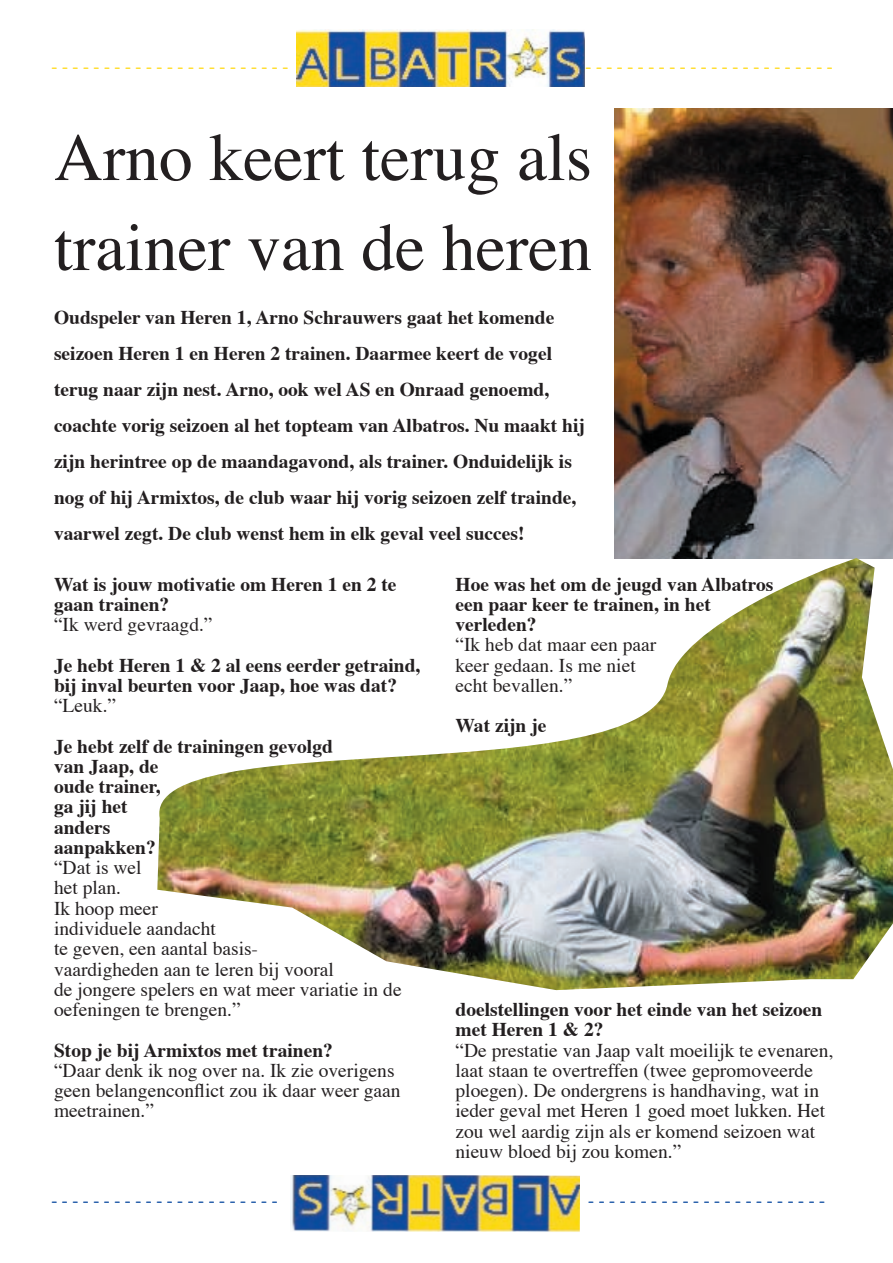
<style>
.page{position:relative;width:893px;height:1263px;background:#fff}
.page>*{position:absolute;margin:0;border:0;box-sizing:border-box;transform-origin:0 0}
.t1{font:67.5px/90px "Times";color:#231f20}
.t2{font:700 19.5px/20.2px "Times";color:#231f20}
.t3{font:19.5px/20.2px "Times";color:#231f20}
.t4{font:18px "Times";color:#ffda19}
.t5{font:18px "Times";color:#0f4da1}
</style>
<div class="page">
<img style="left:290px;top:1175px;width:290px;height:57px">
<img style="left:297px;top:30px;width:288px;height:56px">
<img style="left:614px;top:108px;width:279px;height:450px">
<img style="left:157px;top:558px;width:736px;height:432px">
<p class="t4" style="left:52px;top:55px;width:238px">- - - - - - - - - - - - - - - - - - - - - - -</p>
<p class="t4" style="left:585px;top:55px;width:249px">- - - - - - - - - - - - - - - - - - - - - - - -</p>
<h1 class="t1" style="left:54px;top:116px;width:539px">Arno keert terug als trainer van de heren</h1>
<p class="t2" style="left:54px;top:300px;width:532px;line-height:36px">Oudspeler van Heren 1, Arno Schrauwers gaat het komende seizoen Heren 1 en Heren 2 trainen. Daarmee keert de vogel terug naar zijn nest. Arno, ook wel AS en Onraad genoemd, coachte vorig seizoen al het topteam van Albatros. Nu maakt hij zijn herintree op de maandagavond, als trainer. Onduidelijk is nog of hij Armixtos, de club waar hij vorig seizoen zelf trainde, vaarwel zegt. De club wenst hem in elk geval veel succes!</p>
<p class="t2" style="left:54px;top:575px;width:344px">Wat is jouw motivatie om Heren 1 en 2 te gaan trainen?</p>
<p class="t3" style="left:54px;top:616px;width:160px">“Ik werd gevraagd.”</p>
<p class="t2" style="left:54px;top:656px;width:368px">Je hebt Heren 1 &amp; 2 al eens eerder getraind, bij inval beurten voor Jaap, hoe was dat?</p>
<p class="t3" style="left:54px;top:697px;width:64px">“Leuk.”</p>
<p class="t2" style="left:54px;top:737px;width:280px">Je hebt zelf de trainingen gevolgd van Jaap, de<br>oude trainer,<br>ga jij het<br>anders<br>aanpakken?</p>
<p class="t3" style="left:54px;top:859px;width:349px">“Dat is wel<br>het plan.<br>Ik hoop meer<br>individuele aandacht<br>te geven, een aantal basis-<br>vaardigheden aan te leren bij vooral<br>de jongere spelers en wat meer variatie in de oefeningen te brengen.”</p>
<p class="t2" style="left:54px;top:1040px;width:280px">Stop je bij Armixtos met trainen?</p>
<p class="t3" style="left:54px;top:1061px;width:348px">“Daar denk ik nog over na. Ik zie overigens geen belangenconflict zou ik daar weer gaan meetrainen.”</p>
<p class="t2" style="left:455px;top:575px;width:320px">Hoe was het om de jeugd van Albatros een paar keer te trainen, in het verleden?</p>
<p class="t3" style="left:455px;top:636px;width:202px">“Ik heb dat maar een paar keer gedaan. Is me niet echt bevallen.”</p>
<p class="t2" style="left:455px;top:716px;width:92px">Wat zijn je</p>
<p class="t2" style="left:455px;top:1000px;width:368px">doelstellingen voor het einde van het seizoen met Heren 1 &amp; 2?</p>
<p class="t3" style="left:455px;top:1041px;width:379px">“De prestatie van Jaap valt moeilijk te evenaren, laat staan te overtreffen (twee gepromoveerde ploegen). De ondergrens is handhaving, wat in ieder geval met Heren 1 goed moet lukken. Het zou wel aardig zijn als er komend seizoen wat nieuw bloed bij zou komen.”</p>
<p class="t5" style="left:51px;top:1189px;width:228px">- - - - - - - - - - - - - - - - - - - - - -</p>
<p class="t5" style="left:588px;top:1189px;width:238px">- - - - - - - - - - - - - - - - - - - - - - -</p>
</div>
